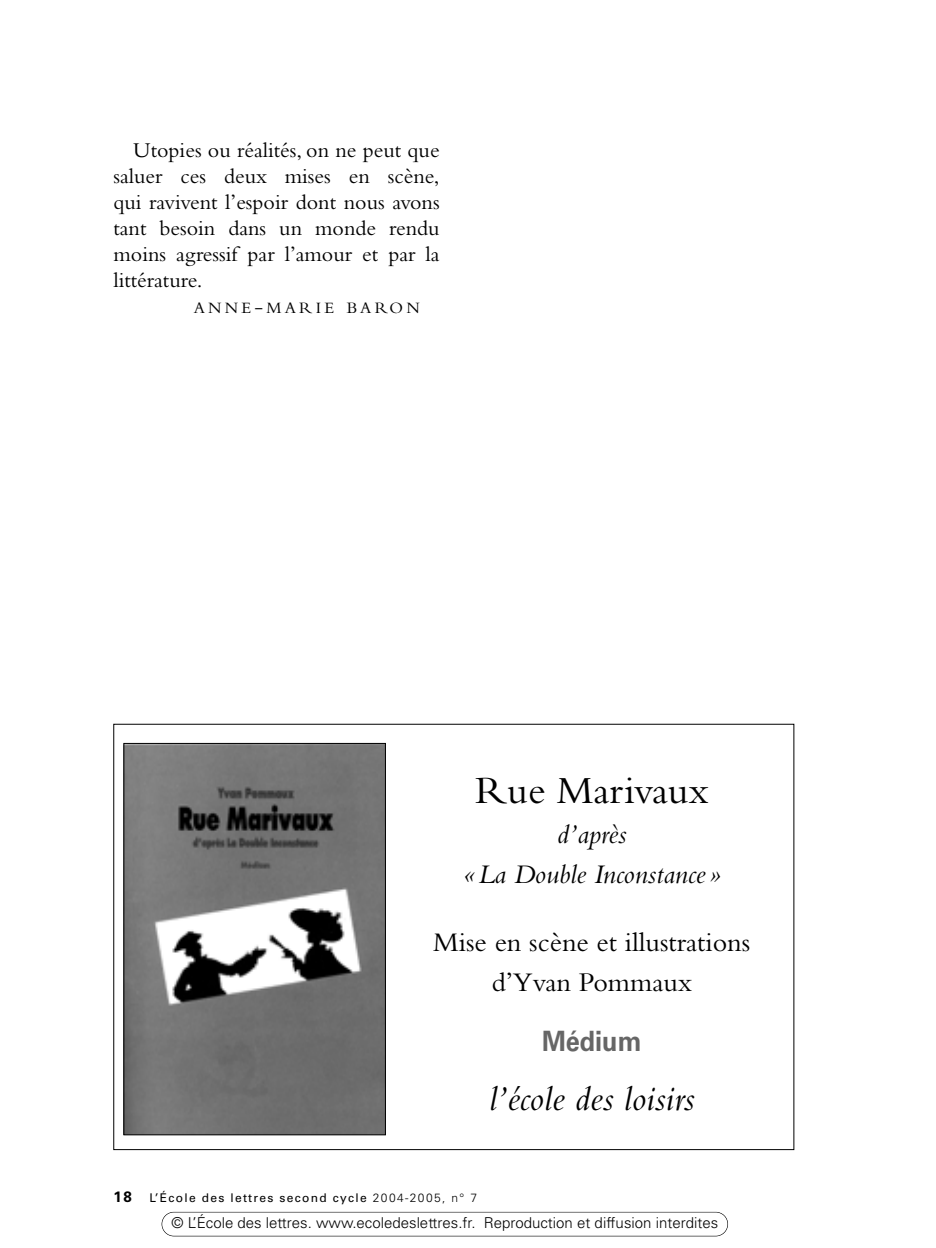
<style>
.page{position:relative;width:936px;height:1248px;background:#fff}
.page>*{position:absolute;margin:0;border:0;box-sizing:border-box;transform-origin:0 0}
.t1{font:40px "Bembo";color:#000}
.t2{font:italic 36px "Bembo";color:#000}
.t3{font:28px/40px "Bembo";color:#000;text-align:center}
.t4{font:italic 28px/40px "Bembo";color:#000;text-align:center}
.t5{font:700 28px "Univers";color:#666;scale:.9 1}
.t6{font:22px/26px "Bembo";color:#000;text-align:justify}
.t7{font:16.4px "Bembo";letter-spacing:.195em;color:#000}
.t8{font:300 15px "Univers";color:#000}
.t9{font:12px "Univers";letter-spacing:.11em;color:#000}
.s1{font-size:22px}
.s2{font-weight:700;font-size:15px}
.s3{font-weight:300}
</style>
<div class="page">
<div style="left:161px;top:1211px;width:567px;height:25px;border:1px solid #000;border-radius:12px"></div>
<img style="left:126px;top:745px;width:258px;height:387px">
<div style="left:124px;top:743px;width:262px;height:391px;border:1px solid #000"></div>
<p class="t6" style="left:113px;top:139px;width:328px;text-indent:20px">Utopies ou réalités, on ne peut que saluer ces deux mises en scène, qui ravivent l’espoir dont nous avons tant besoin dans un monde rendu moins agressif par l’amour et par la littérature.</p>
<p class="t7" style="left:194px;top:302px;width:227px">ANNE<span class="s1">-</span>MARIE BARON</p>
<h1 class="t1" style="left:475px;top:776px;width:235px">Rue Marivaux</h1>
<p class="t4" style="left:462px;top:816px;width:260px">d’après<br>«La Double Inconstance »</p>
<p class="t3" style="left:433px;top:924px;width:318px">Mise en scène et illustrations d’Yvan Pommaux</p>
<p class="t5" style="left:542px;top:1030px;width:112px">Médium</p>
<h2 class="t2" style="left:488px;top:1086px;width:208px">l’école des loisirs</h2>
<p class="t9" style="left:113px;top:1193px;width:365px"><span class="s2">18</span> L’École des lettres second cycle <span class="s3">2004-2005, n° 7</span></p>
<p class="t8" style="left:171px;top:1217px;width:548px">© L’École des lettres. www.ecoledeslettres.fr. Reproduction et diffusion interdites</p>
</div>
